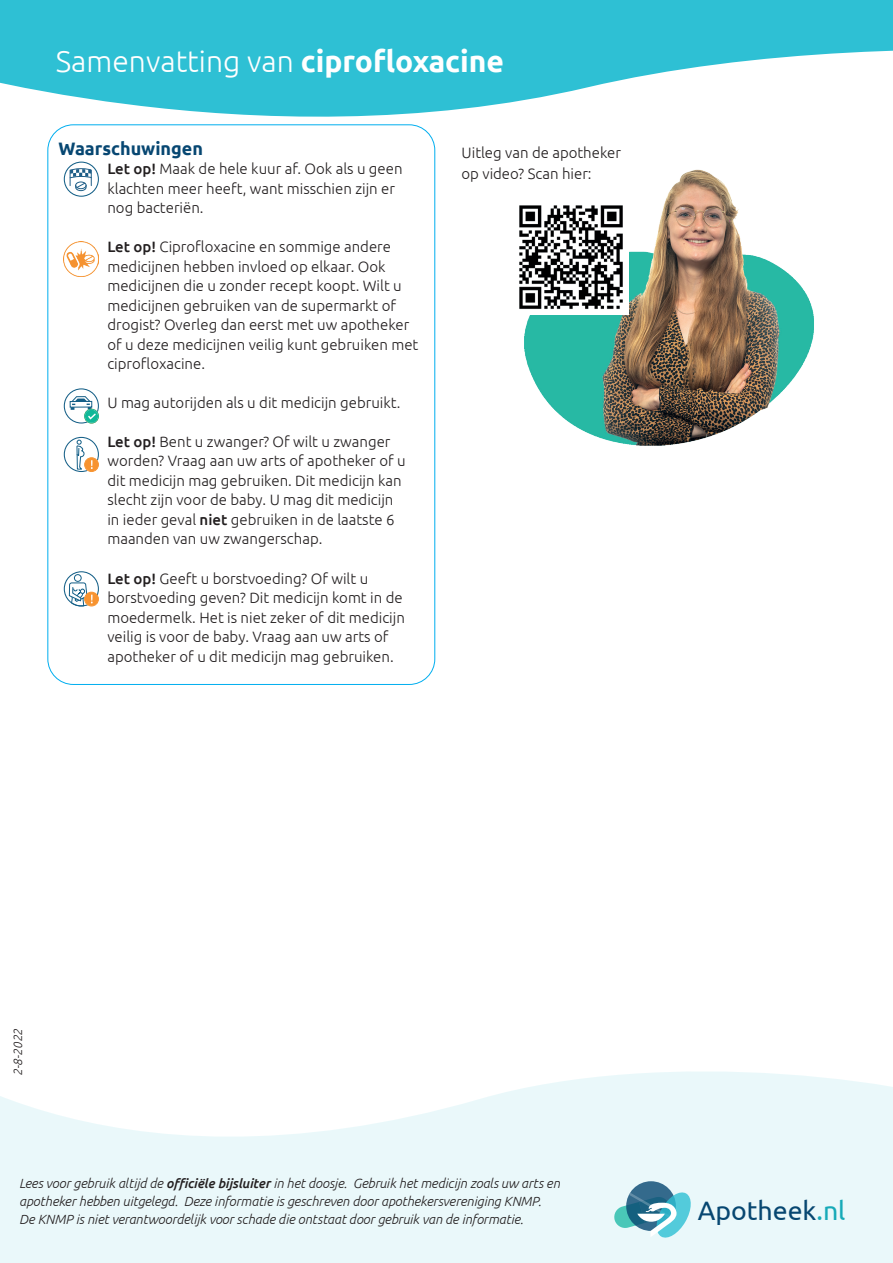
<style>
.page{position:relative;width:893px;height:1263px;background:#fff}
.page>*{position:absolute;margin:0;border:0;box-sizing:border-box;transform-origin:0 0}
.t1{font:300 30px "Ubuntu";color:#fff}
.t2{font:26.7px "Ubuntu";color:#074771}
.t3{font:700 18px "Ubuntu";color:#074772}
.t4{font:300 15px/19.5px "Ubuntu";color:#231f20}
.t5{font:italic 300 13.35px/18px "Ubuntu";letter-spacing:-.005em;color:#231f20}
.t6{font:italic 300 12px "Ubuntu";color:#231f20}
.s1{font-weight:700}
.s2{font-weight:500}
.s3{color:#17aab8}
</style>
<div class="page">
<svg style="left:0;top:1071px;width:893px;height:192px;fill:#eaf8fa"></svg>
<svg style="left:0;top:0;width:893px;height:165px;fill:#2ec0d4"></svg>
<svg style="left:626px;top:1181px;width:50px;height:50px"></svg>
<svg style="left:614px;top:1192px;width:77px;height:45px;background:#81becb"></svg>
<div style="left:48px;top:125px;width:387px;height:559px;background:#fff;border-radius:26px"></div>
<svg style="left:64px;top:162px;width:35px;height:35px"></svg>
<svg style="left:64px;top:388px;width:35px;height:35px"></svg>
<svg style="left:64px;top:437px;width:35px;height:35px"></svg>
<img style="left:64px;top:242px;width:35px;height:35px">
<svg style="left:64px;top:571px;width:35px;height:35px"></svg>
<img style="left:506px;top:147px;width:315px;height:299px">
<img style="left:513px;top:199px;width:115px;height:115px">
<h1 class="t1" style="left:56px;top:43px;width:450px">Samenvatting van <span class="s1">ciprofloxacine</span></h1>
<p class="t3" style="left:58px;top:137px;width:146px">Waarschuwingen</p>
<p class="t4" style="left:107px;top:159px;width:297px"><span class="s2">Let op!</span> Maak de hele kuur af. Ook als u geen klachten meer heeft, want misschien zijn er nog bacteriën.</p>
<p class="t4" style="left:107px;top:237px;width:312px"><span class="s2">Let op!</span> Ciprofloxacine en sommige andere medicijnen hebben invloed op elkaar. Ook medicijnen die u zonder recept koopt. Wilt u medicijnen gebruiken van de supermarkt of drogist? Overleg dan eerst met uw apotheker of u deze medicijnen veilig kunt gebruiken met ciprofloxacine.</p>
<p class="t4" style="left:107px;top:393px;width:295px">U mag autorijden als u dit medicijn gebruikt.</p>
<p class="t4" style="left:107px;top:431px;width:300px"><span class="s2">Let op!</span> Bent u zwanger? Of wilt u zwanger worden? Vraag aan uw arts of apotheker of u dit medicijn mag gebruiken. Dit medicijn kan slecht zijn voor de baby. U mag dit medicijn in ieder geval <span class="s2">niet</span> gebruiken in de laatste 6 maanden van uw zwangerschap.</p>
<p class="t4" style="left:107px;top:568px;width:299px"><span class="s2">Let op!</span> Geeft u borstvoeding? Of wilt u borstvoeding geven? Dit medicijn komt in de moedermelk. Het is niet zeker of dit medicijn veilig is voor de baby. Vraag aan uw arts of apotheker of u dit medicijn mag gebruiken.</p>
<p class="t4" style="left:462px;top:142px;width:161px;line-height:21px">Uitleg van de apotheker op video? Scan hier:</p>
<p class="t6" style="left:11px;top:1076px;width:49px;rotate:-90deg">2-8-2022</p>
<p class="t5" style="left:19px;top:1174px;width:542px">Lees voor gebruik altijd de <span class="s2">officiële bijsluiter</span> in het doosje. Gebruik het medicijn zoals uw arts en apotheker hebben uitgelegd. Deze informatie is geschreven door apothekersvereniging KNMP.<br>De KNMP is niet verantwoordelijk voor schade die ontstaat door gebruik van de informatie.</p>
<h2 class="t2" style="left:698px;top:1194px;width:149px">Apotheek<span class="s3">.nl</span></h2>
</div>
